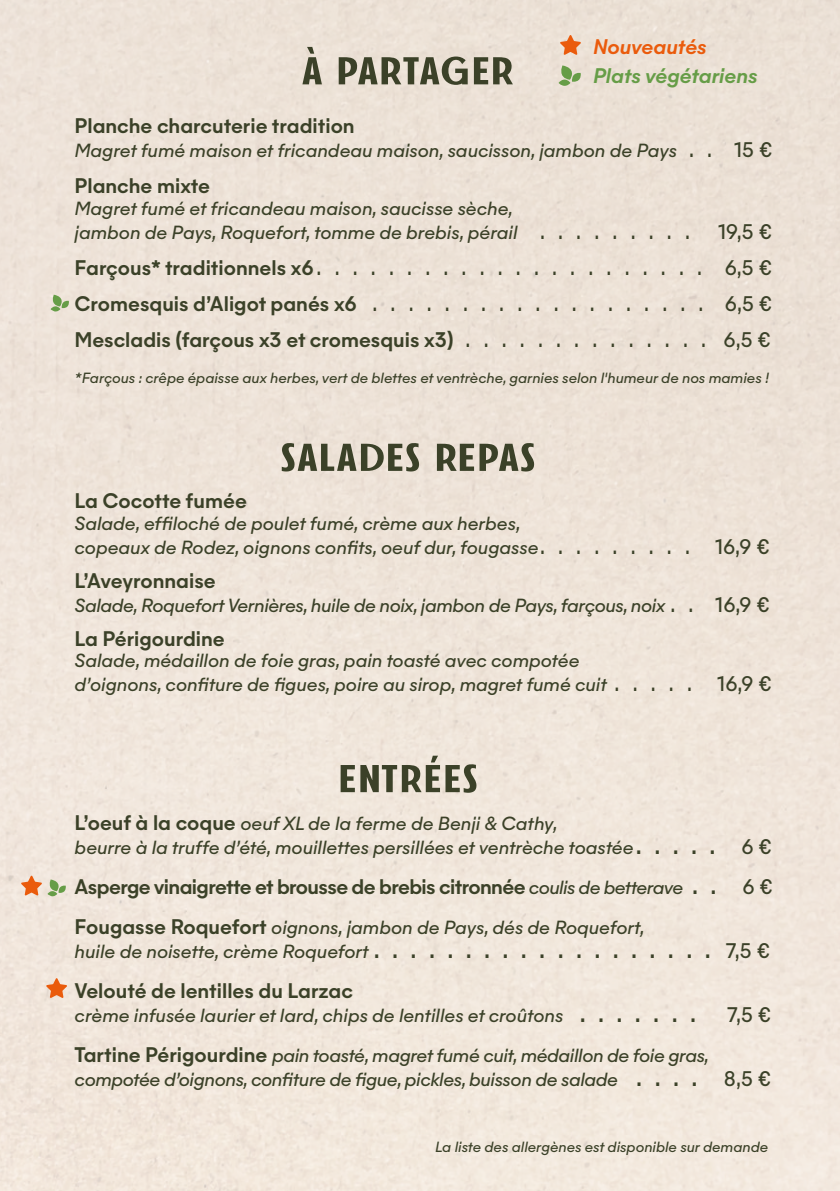
<style>
.page{position:relative;width:840px;height:1191px;background:#fff}
.page>*{position:absolute;margin:0;border:0;box-sizing:border-box;transform-origin:0 0}
.t1{font:52px "MADE The Artist Sans";letter-spacing:-.01em;color:#3b4128}
.t2{font:500 20px/36px "Majorant";color:#3b4128;text-align:justify}
.t3{font:500 20px "Majorant";letter-spacing:-.03em;color:#3b4128}
.t4{font:20px "Majorant";color:#3b4128}
.t5{font:italic 500 20px "Majorant";color:#669d47}
.t6{font:italic 500 20px "Majorant";color:#ea5b0c}
.t7{font:italic 18px/24px "Majorant";color:#3b4128}
.t8{font:italic 18px/24px "Majorant";letter-spacing:-.02em;color:#3b4128}
.t9{font:italic 14px "Majorant";color:#3b4128}
.s1{font-style:normal;font-size:20px}
.s2{font-weight:400}
.s3{font-weight:500;font-style:normal;font-size:20px}
.s4{font-weight:400;font-style:italic;font-size:18px}
</style>
<div class="page">
<div style="left:0;top:0;width:839px;height:1191px;background:#efe4d9"></div>
<svg style="left:556px;top:65px;width:25px;height:25px"></svg>
<svg style="left:49px;top:295px;width:21px;height:19px"></svg>
<svg style="left:559px;top:35px;width:21px;height:20px"></svg>
<svg style="left:46px;top:978px;width:21px;height:20px"></svg>
<svg style="left:21px;top:875px;width:46px;height:24px"></svg>
<p class="t6" style="left:592px;top:34px;width:115px">Nouveautés</p>
<h1 class="t1" style="left:301px;top:27px;width:214px">à partager</h1>
<p class="t2" style="left:74px;top:108px;width:281px">Planche charcuterie tradition</p>
<p class="t7" style="left:74px;top:138px;width:699px">Magret fumé maison et fricandeau maison, saucisson, jambon de Pays <span class="s1">. . 15 €</span></p>
<p class="t2" style="left:74px;top:168px;width:137px">Planche mixte</p>
<p class="t7" style="left:74px;top:196px;width:616px">Magret fumé et fricandeau maison, saucisse sèche,<br>jambon de Pays, Roquefort, tomme de brebis, pérail <span class="s1">. . . . . . . . .</span></p>
<p class="t5" style="left:592px;top:63px;width:166px">Plats végétariens</p>
<p class="t2" style="left:74px;top:213px;width:699px;text-indent:643px"><span class="s2">19,5 € </span>Farçous* traditionnels x6<span class="s2">. . . . . . . . . . . . . . . . . . . . . . 6,5 € </span>Cromesquis d’Aligot panés x6 <span class="s2">. . . . . . . . . . . . . . . . . . . 6,5 € </span>Mescladis (farçous x3 et cromesquis x3) <span class="s2">. . . . . . . . . . . . . . 6,5 €</span></p>
<p class="t9" style="left:74px;top:369px;width:695px">*Farçous : crêpe épaisse aux herbes, vert de blettes et ventrèche, garnies selon l'humeur de nos mamies !</p>
<h1 class="t1" style="left:279px;top:413px;width:258px">salades repas</h1>
<p class="t2" style="left:74px;top:482px;width:174px">La Cocotte fumée</p>
<p class="t7" style="left:74px;top:511px;width:616px">Salade, effiloché de poulet fumé, crème aux herbes,<br>copeaux de Rodez, oignons confits, oeuf dur, fougasse<span class="s1">. . . . . . . . .</span></p>
<p class="t4" style="left:714px;top:533px;width:56px">16,9 €</p>
<p class="t2" style="left:74px;top:562px;width:142px">L’Aveyronnaise</p>
<p class="t8" style="left:74px;top:593px;width:696px">Salade, Roquefort Vernières, huile de noix, jambon de Pays, farçous, noix <span class="s1">. . 16,9 €</span></p>
<p class="t2" style="left:74px;top:620px;width:152px">La Périgourdine</p>
<p class="t7" style="left:74px;top:648px;width:618px">Salade, médaillon de foie gras, pain toasté avec compotée<br>d’oignons, confiture de figues, poire au sirop, magret fumé cuit <span class="s1">. . . . .</span></p>
<p class="t4" style="left:716px;top:671px;width:56px">16,9 €</p>
<h1 class="t1" style="left:337px;top:735px;width:143px">entrées</h1>
<p class="t7" style="left:75px;top:811px;width:641px"><span class="s3">L’oeuf à la coque</span> oeuf XL de la ferme de Benji &amp; Cathy,<br>beurre à la truffe d’été, mouillettes persillées et ventrèche toastée<span class="s3">. . . . .</span></p>
<p class="t4" style="left:741px;top:833px;width:32px">6 €</p>
<p class="t3" style="left:75px;top:873px;width:642px">Asperge vinaigrette et brousse de brebis citronnée <span class="s4">coulis de betterave</span> . .</p>
<p class="t4" style="left:742px;top:873px;width:32px">6 €</p>
<p class="t7" style="left:75px;top:915px;width:696px"><span class="s3">Fougasse Roquefort</span> oignons, jambon de Pays, dés de Roquefort,<br>huile de noisette, crème Roquefort <span class="s3">. . . . . . . . . . . . . . . . . . .</span> <span class="s1">7,5 €</span></p>
<p class="t2" style="left:75px;top:972px;width:280px">Velouté de lentilles du Larzac</p>
<p class="t7" style="left:75px;top:1003px;width:622px">crème infusée laurier et lard, chips de lentilles et croûtons <span class="s3">. . . . . . .</span></p>
<p class="t4" style="left:726px;top:1001px;width:46px">7,5 €</p>
<p class="t8" style="left:75px;top:1043px;width:635px"><span class="s3">Tartine Périgourdine</span> pain toasté, magret fumé cuit, médaillon de foie gras, compotée d’oignons, confiture de figue, pickles, buisson de salade <span class="s3">. . . .</span></p>
<p class="t4" style="left:723px;top:1065px;width:49px">8,5 €</p>
<p class="t9" style="left:435px;top:1138px;width:334px">La liste des allergènes est disponible sur demande</p>
</div>
